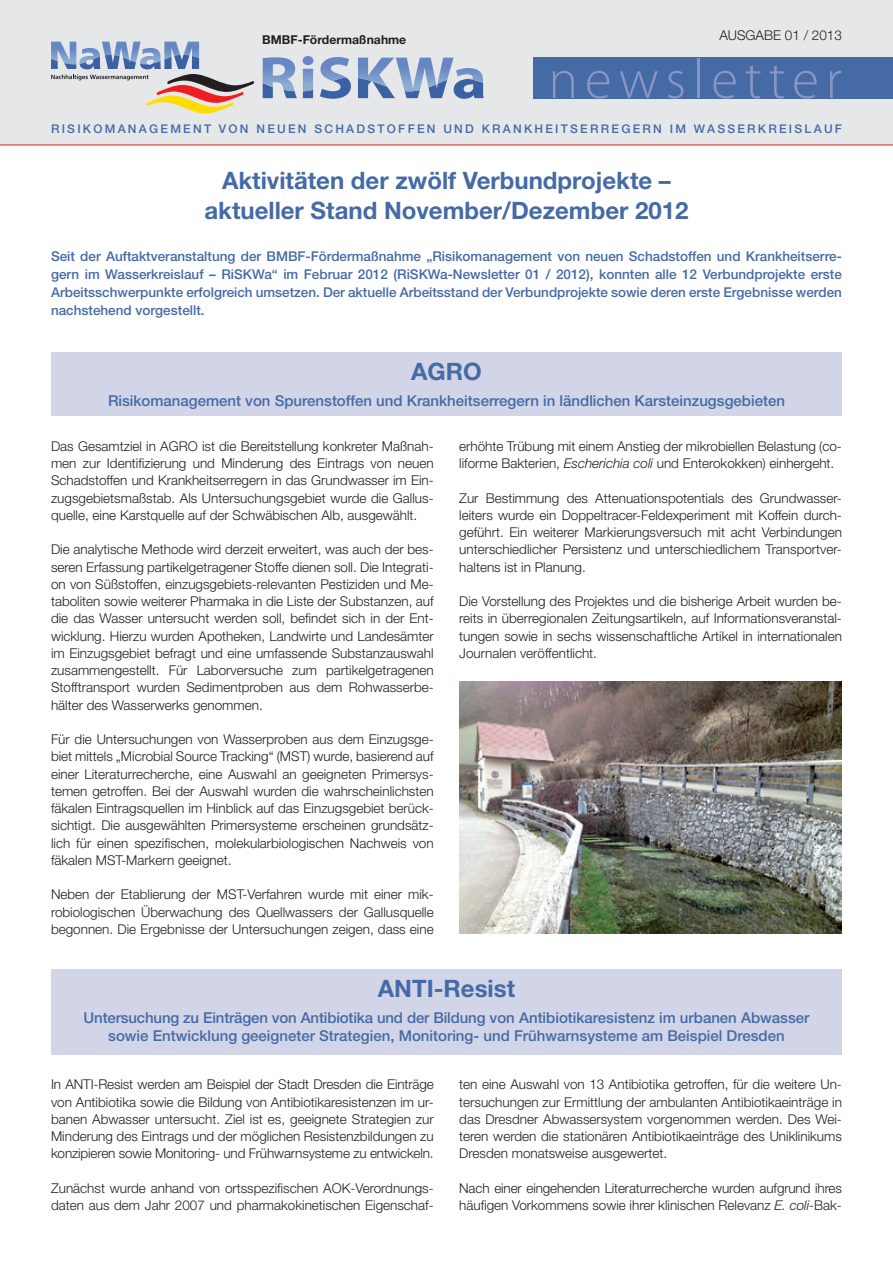
<style>
.page{position:relative;width:893px;height:1263px;background:#fff}
.page>*{position:absolute;margin:0;border:0;box-sizing:border-box;transform-origin:0 0}
.t1{font:300 55.5px "Myriad Pro";letter-spacing:.12em;color:#8996c3}
.t2{font:700 24px/30px "Helvetica Neue";color:#456aa6;text-align:center}
.t3{font:500 15px/18px "Helvetica Neue";color:#456aa6;text-align:center}
.t4{font:300 13.5px/17.2px "Helvetica Neue";color:#231f20;text-align:justify}
.t5{font:500 13.5px/18px "Helvetica Neue";color:#456aa6;text-align:justify}
.t6{font:700 12.15px "Helvetica Neue";color:#231f20}
.t7{font:500 12px "Helvetica Neue";letter-spacing:.19em;color:#456aa6}
.s1{font-style:italic}
</style>
<div class="page">
<div style="left:0;top:0;width:893px;height:145px;background:#e6e7e9"></div>
<hr style="left:0;top:145px;width:893px;height:1px;background:#d1232a">
<svg style="left:284px;top:91px;width:13px;height:7px"></svg>
<svg style="left:303px;top:91px;width:10px;height:7px"></svg>
<svg style="left:263px;top:91px;width:10px;height:7px"></svg>
<svg style="left:358px;top:91px;width:37px;height:7px"></svg>
<svg style="left:320px;top:91px;width:30px;height:8px"></svg>
<svg style="left:429px;top:91px;width:15px;height:7px"></svg>
<svg style="left:405px;top:91px;width:15px;height:7px"></svg>
<svg style="left:454px;top:80px;width:30px;height:19px"></svg>
<img style="left:263px;top:56px;width:220px;height:35px">
<img style="left:51px;top:41px;width:148px;height:14px">
<svg style="left:51px;top:55px;width:204px;height:58px"></svg>
<div style="left:534px;top:57px;width:359px;height:42px;background:#456aa6"></div>
<div style="left:51px;top:352px;width:791px;height:64px;background:#d1d5e7"></div>
<div style="left:51px;top:969px;width:791px;height:86px;background:#d1d5e7"></div>
<img style="left:459px;top:681px;width:383px;height:253px">
<p class="t6" style="left:262px;top:32px;width:146px">BMBF-Fördermaßnahme</p>
<p class="t4" style="left:719px;top:27px;width:10px">ausgabe</p>
<p class="t4" style="left:785px;top:27px;width:59px">01 / 2013</p>
<h1 class="t1" style="left:548px;top:46px;width:295px">newsletter</h1>
<p class="t7" style="left:51px;top:121px;width:792px">Risikomanagement von neuen Schadstoffen und Kr ankheitserr eger n im Wasser kr eislauf</p>
<h2 class="t2" style="left:204px;top:165px;width:486px">Aktivitäten der zwölf Verbundprojekte – aktueller Stand November/Dezember 2012</h2>
<p class="t5" style="left:51px;top:247px;width:792px">Seit der Auftaktveranstaltung der BMBF-Fördermaßnahme „Risikomanagement von neuen Schadstoffen und Krankheitserre&shy;gern im Wasserkreislauf – RiSKWa“ im Februar 2012 (RiSKWa-Newsletter 01 / 2012), konnten alle 12 Verbundprojekte erste Arbeitsschwerpunkte erfolgreich umsetzen. Der aktuelle Arbeitsstand der Verbundprojekte sowie deren erste Ergebnisse werden nachstehend vorgestellt.</p>
<h2 class="t2" style="left:411px;top:356px;width:72px">AGRO</h2>
<p class="t3" style="left:108px;top:392px;width:678px">Risikomanagement von Spurenstoffen und Krankheitserregern in ländlichen Karsteinzugsgebieten</p>
<p class="t4" style="left:51px;top:437px;width:384px">Das Gesamtziel in AGRO ist die Bereitstellung konkreter Maßnah&shy;men zur Identifizierung und Minderung des Eintrags von neuen Schadstoffen und Krankheitserregern in das Grundwasser im Ein&shy;zugsgebietsmaßstab. Als Untersuchungsgebiet wurde die Gallus&shy;quelle, eine Karstquelle auf der Schwäbischen Alb, ausgewählt.</p>
<p class="t4" style="left:51px;top:541px;width:384px">Die analytische Methode wird derzeit erweitert, was auch der bes&shy;seren Erfassung partikelgetragener Stoffe dienen soll. Die Integrati&shy;on von Süßstoffen, einzugsgebiets-relevanten Pestiziden und Me&shy;taboliten sowie weiterer Pharmaka in die Liste der Substanzen, auf die das Wasser untersucht werden soll, befindet sich in der Ent&shy;wicklung. Hierzu wurden Apotheken, Landwirte und Landesämter im Einzugsgebiet befragt und eine umfassende Substanzauswahl zusammengestellt. Für Laborversuche zum partikelgetragenen Stofftransport wurden Sedimentproben aus dem Rohwasserbe&shy;hälter des Wasserwerks genommen.</p>
<p class="t4" style="left:51px;top:730px;width:384px">Für die Untersuchungen von Wasserproben aus dem Einzugsge&shy;biet mittels „Microbial Source Tracking“ (MST) wurde, basierend auf einer Literaturrecherche, eine Auswahl an geeigneten Primersys&shy;temen getroffen. Bei der Auswahl wurden die wahrscheinlichsten fäkalen Eintragsquellen im Hinblick auf das Einzugsgebiet berück&shy;sichtigt. Die ausgewählten Primersysteme erscheinen grundsätz&shy;lich für einen spezifischen, molekularbiologischen Nachweis von fäkalen MST-Markern geeignet.</p>
<p class="t4" style="left:51px;top:886px;width:384px">Neben der Etablierung der MST-Verfahren wurde mit einer mik&shy;robiologischen Überwachung des Quellwassers der Gallusquelle begonnen. Die Ergebnisse der Untersuchungen zeigen, dass eine</p>
<p class="t4" style="left:459px;top:437px;width:384px">erhöhte Trübung mit einem Anstieg der mikrobiellen Belastung (co&shy;liforme Bakterien, <span class="s1">Escherichia coli</span> und Enterokokken) einhergeht.</p>
<p class="t4" style="left:459px;top:489px;width:384px">Zur Bestimmung des Attenuationspotentials des Grundwasser&shy;leiters wurde ein Doppeltracer-Feldexperiment mit Koffein durch&shy;geführt. Ein weiterer Markierungsversuch mit acht Verbindungen unterschiedlicher Persistenz und unterschiedlichem Transportver&shy;haltens ist in Planung.</p>
<p class="t4" style="left:459px;top:592px;width:384px">Die Vorstellung des Projektes und die bisherige Arbeit wurden be&shy;reits in überregionalen Zeitungsartikeln, auf Informationsveranstal&shy;tungen sowie in sechs wissenschaftliche Artikel in internationalen Journalen veröffentlicht.</p>
<h2 class="t2" style="left:378px;top:973px;width:139px">ANTI-Resist</h2>
<p class="t3" style="left:84px;top:1009px;width:727px">Untersuchung zu Einträgen von Antibiotika und der Bildung von Antibiotikaresistenz im urbanen Abwasser sowie Entwicklung geeigneter Strategien, Monitoring- und Frühwarnsysteme am Beispiel Dresden</p>
<p class="t4" style="left:51px;top:1075px;width:384px">In ANTI-Resist werden am Beispiel der Stadt Dresden die Einträge von Antibiotika sowie die Bildung von Antibiotikaresistenzen im ur&shy;banen Abwasser untersucht. Ziel ist es, geeignete Strategien zur Minderung des Eintrags und der möglichen Resistenzbildungen zu konzipieren sowie Monitoring- und Frühwarnsysteme zu entwickeln.</p>
<p class="t4" style="left:51px;top:1179px;width:384px">Zunächst wurde anhand von ortsspezifischen AOK-Verordnungs&shy;daten aus dem Jahr 2007 und pharmakokinetischen Eigenschaf-</p>
<p class="t4" style="left:459px;top:1075px;width:384px">ten eine Auswahl von 13 Antibiotika getroffen, für die weitere Un&shy;tersuchungen zur Ermittlung der ambulanten Antibiotikaeinträge in das Dresdner Abwassersystem vorgenommen werden. Des Wei&shy;teren werden die stationären Antibiotikaeinträge des Uniklinikums Dresden monatsweise ausgewertet.</p>
<p class="t4" style="left:459px;top:1179px;width:384px">Nach einer eingehenden Literaturrecherche wurden aufgrund ihres häufigen Vorkommens sowie ihrer klinischen Relevanz <span class="s1">E. coli-</span>Bak-</p>
</div>
